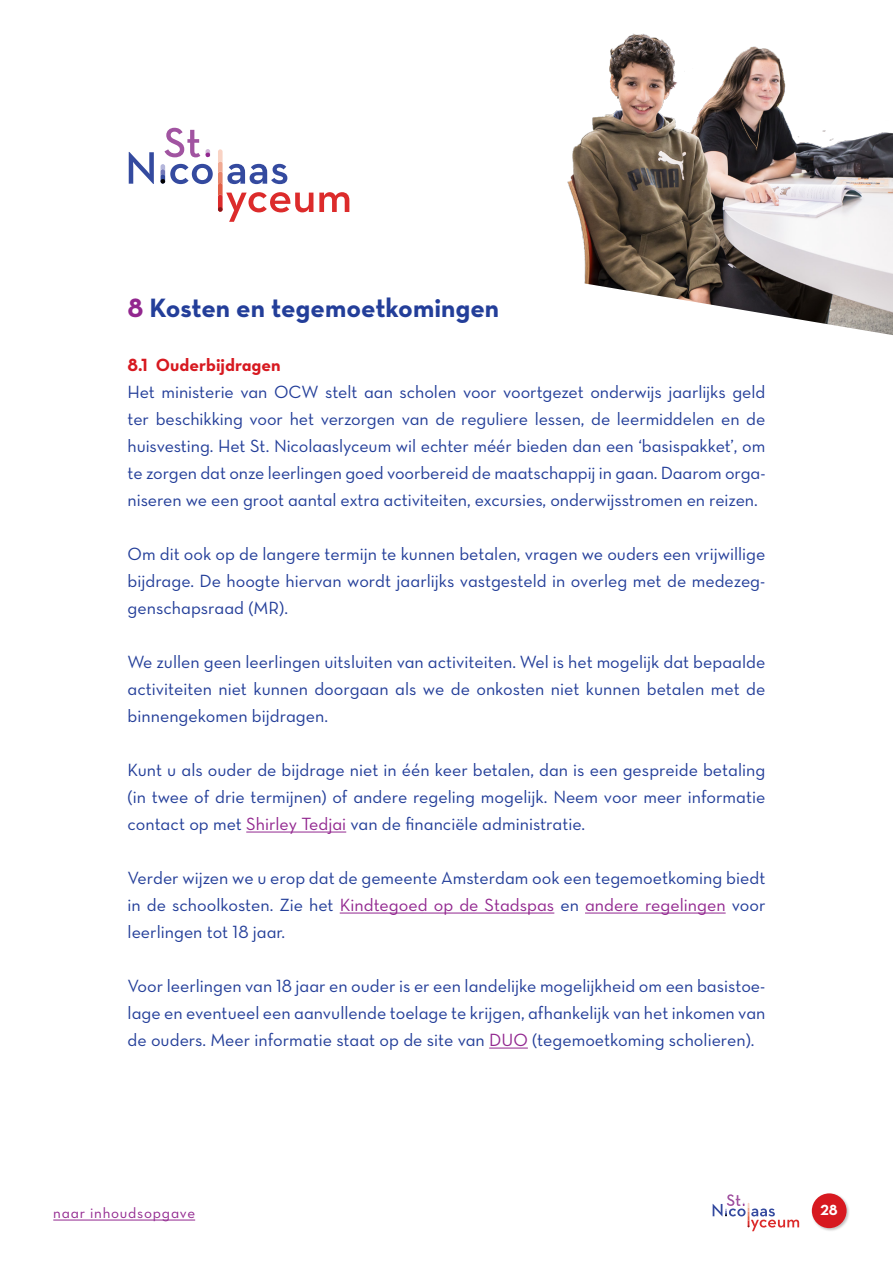
<style>
.page{position:relative;width:893px;height:1263px;background:#fff}
.page>*{position:absolute;margin:0;border:0;box-sizing:border-box;transform-origin:0 0}
.t1{font:27px "Neutra Text Bold Alt";color:#233e99}
.t2{font:18px/27px "Neutra Text Book Alt";color:#233e99;text-align:justify}
.t3{font:18px "Neutra Text Bold Alt";color:#d71920}
.t4{font:15px "Neutra Text Book Alt";letter-spacing:.05em;color:#92278f}
.t5{font:15px "Neutra Text Bold Alt";color:#fff}
.s1{color:#92278f}
</style>
<div class="page">
<hr style="left:53px;top:1220px;width:142px;height:1px;background:#92278f">
<div style="left:811px;top:1192px;width:39px;height:39px;background:#000;opacity:.25"></div>
<div style="left:812px;top:1193px;width:35px;height:35px;background:#d71920;border-radius:50%"></div>
<svg style="left:713px;top:1194px;width:86px;height:37px"></svg>
<hr style="left:246px;top:832px;width:100px;height:1px;background:#92278f">
<hr style="left:340px;top:913px;width:214px;height:1px;background:#92278f">
<hr style="left:585px;top:913px;width:141px;height:1px;background:#92278f">
<hr style="left:489px;top:1048px;width:39px;height:1px;background:#92278f">
<svg style="left:129px;top:152px;width:25px;height:32px"></svg>
<svg style="left:160px;top:128px;width:153px;height:94px"></svg>
<svg style="left:319px;top:192px;width:30px;height:20px"></svg>
<img style="left:567px;top:33px;width:326px;height:302px">
<h1 class="t1" style="left:128px;top:291px;width:373px"><span class="s1">8</span> Kosten en tegemoetkomingen</h1>
<p class="t3" style="left:128px;top:353px;width:155px">8.1 Ouderbijdragen</p>
<p class="t2" style="left:128px;top:378px;width:639px">Het ministerie van OCW stelt aan scholen voor voortgezet onderwijs jaarlijks geld ter beschikking voor het verzorgen van de reguliere lessen, de leermiddelen en de huisvesting. Het St. Nicolaaslyceum wil echter méér bieden dan een ‘basispakket’, om te zorgen dat onze leerlingen goed voorbereid de maatschappij in gaan. Daarom orga&shy;niseren we een groot aantal extra activiteiten, excursies, onderwijsstromen en reizen.</p>
<p class="t2" style="left:128px;top:540px;width:639px">Om dit ook op de langere termijn te kunnen betalen, vragen we ouders een vrijwillige bijdrage. De hoogte hiervan wordt jaarlijks vastgesteld in overleg met de medezeg&shy;genschapsraad (MR).</p>
<p class="t2" style="left:128px;top:648px;width:639px">We zullen geen leerlingen uitsluiten van activiteiten. Wel is het mogelijk dat bepaalde activiteiten niet kunnen doorgaan als we de onkosten niet kunnen betalen met de binnengekomen bijdragen.</p>
<p class="t2" style="left:128px;top:756px;width:639px">Kunt u als ouder de bijdrage niet in één keer betalen, dan is een gespreide betaling (in twee of drie termijnen) of andere regeling mogelijk. Neem voor meer informatie contact op met <span class="s1">Shirley Tedjai</span> van de financiële administratie.</p>
<p class="t2" style="left:128px;top:864px;width:639px">Verder wijzen we u erop dat de gemeente Amsterdam ook een tegemoetkoming biedt in de schoolkosten. Zie het <span class="s1">Kindtegoed op de Stadspas</span> en <span class="s1">andere regelingen</span> voor leerlingen tot 18 jaar.</p>
<p class="t2" style="left:128px;top:972px;width:639px">Voor leerlingen van 18 jaar en ouder is er een landelijke mogelijkheid om een basistoe&shy;lage en eventueel een aanvullende toelage te krijgen, afhankelijk van het inkomen van de ouders. Meer informatie staat op de site van <span class="s1">DUO</span> (tegemoetkoming scholieren).</p>
<p class="t4" style="left:53px;top:1204px;width:143px">naar inhoudsopgave</p>
<p class="t5" style="left:820px;top:1201px;width:19px">28</p>
</div>
